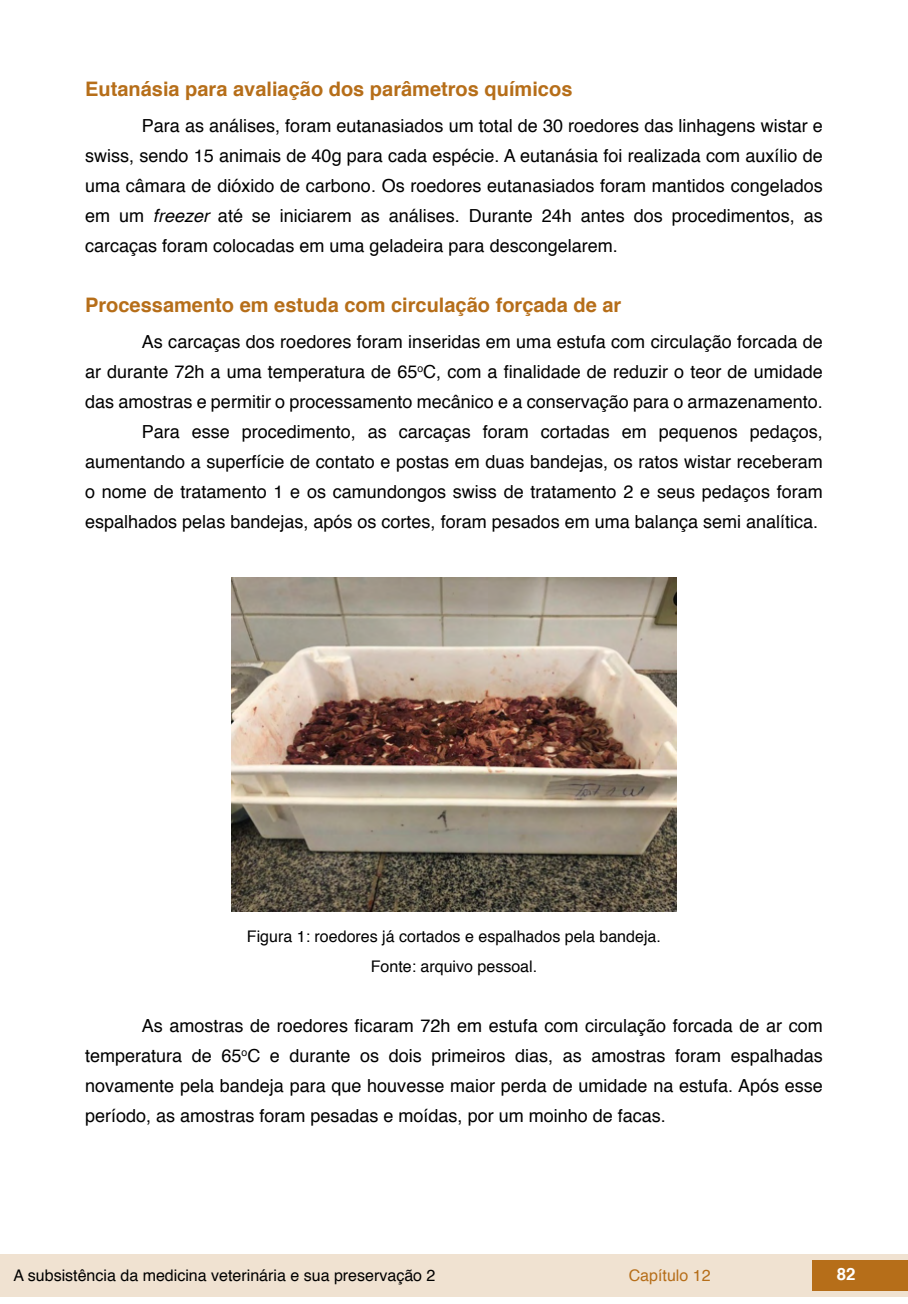
<style>
.page{position:relative;width:908px;height:1304px;background:#fff}
.page>*{position:absolute;margin:0;border:0;box-sizing:border-box;transform-origin:0 0}
.Subtitulo{font:700 20px "Helvetica";color:#b66e19}
.txt{font:18px/30px "Helvetica";color:#000;text-align:justify}
.t1{font:700 16.8px "Helvetica";color:#fff}
.imagens_graf_tab{font:16px "Helvetica";color:#000}
.t2{font:16px "Helvetica";color:#b66e19}
.s1{font-style:italic}
</style>
<div class="page">
<div style="left:0;top:1254px;width:906px;height:43px;background:#f0e2d1"></div>
<div style="left:812px;top:1261px;width:95px;height:30px;background:#b66e19"></div>
<img style="left:231px;top:578px;width:445px;height:333px">
<p class="Subtitulo" style="left:85px;top:73px;width:488px">Eutanásia para avaliação dos parâmetros químicos</p>
<p class="txt" style="left:85px;top:111px;width:739px;text-indent:57px">Para as análises, foram eutanasiados um total de 30 roedores das linhagens wistar e swiss, sendo 15 animais de 40g para cada espécie. A eutanásia foi realizada com auxílio de uma câmara de dióxido de carbono. Os roedores eutanasiados foram mantidos congelados em um <span class="s1">freezer</span> até se iniciarem as análises. Durante 24h antes dos procedimentos, as carcaças foram colocadas em uma geladeira para descongelarem.</p>
<p class="Subtitulo" style="left:85px;top:289px;width:537px">Processamento em estuda com circulação forçada de ar</p>
<p class="txt" style="left:85px;top:327px;width:738px;text-indent:57px">As carcaças dos roedores foram inseridas em uma estufa com circulação forcada de ar durante 72h a uma temperatura de 65<sup>o</sup>C, com a finalidade de reduzir o teor de umidade das amostras e permitir o processamento mecânico e a conservação para o armazenamento.</p>
<p class="txt" style="left:85px;top:417px;width:739px;text-indent:57px">Para esse procedimento, as carcaças foram cortadas em pequenos pedaços, aumentando a superfície de contato e postas em duas bandejas, os ratos wistar receberam o nome de tratamento 1 e os camundongos swiss de tratamento 2 e seus pedaços foram espalhados pelas bandejas, após os cortes, foram pesados em uma balança semi analítica.</p>
<p class="imagens_graf_tab" style="left:247px;top:924px;width:415px">Figura 1: roedores já cortados e espalhados pela bandeja.</p>
<p class="imagens_graf_tab" style="left:370px;top:954px;width:168px">Fonte: arquivo pessoal.</p>
<p class="txt" style="left:85px;top:1011px;width:739px;text-indent:57px">As amostras de roedores ficaram 72h em estufa com circulação forcada de ar com temperatura de 65<sup>o</sup>C e durante os dois primeiros dias, as amostras foram espalhadas novamente pela bandeja para que houvesse maior perda de umidade na estufa. Após esse período, as amostras foram pesadas e moídas, por um moinho de facas.</p>
<p class="imagens_graf_tab" style="left:14px;top:1263px;width:423px">A subsistência da medicina veterinária e sua preservação 2</p>
<p class="t2" style="left:628px;top:1263px;width:83px">Capítulo 12</p>
<p class="t1" style="left:836px;top:1261px;width:20px">82</p>
</div>
